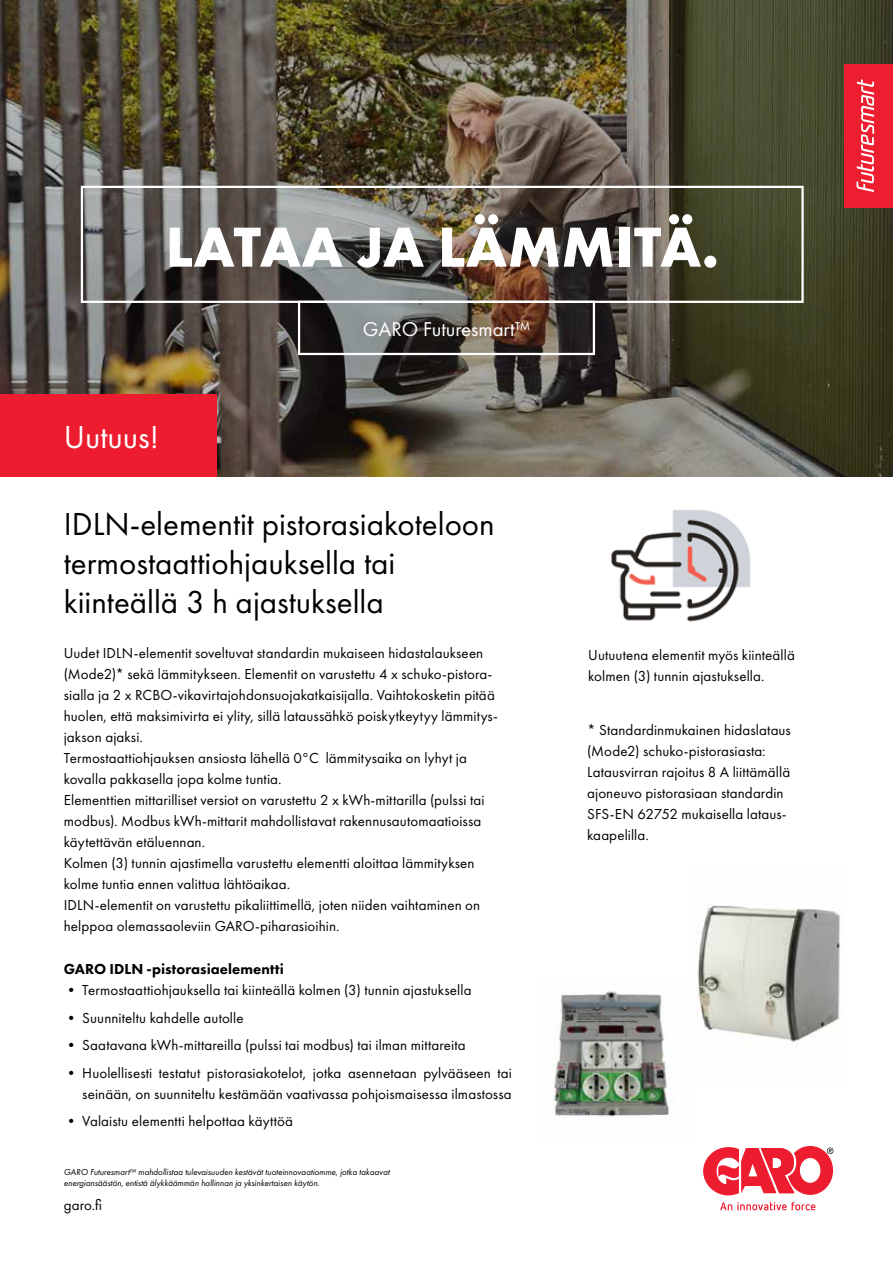
<style>
.page{position:relative;width:893px;height:1263px;background:#fff}
.page>*{position:absolute;margin:0;border:0;box-sizing:border-box;transform-origin:0 0}
.t1{font:700 58.5px "Futura PT";letter-spacing:.005em;color:#fff}
.t2{font:33px/39px "Futura PT";color:#000}
.t3{font:33px "Futura PT";color:#fff}
.t4{font:20.7px "Futura PT";color:#fff}
.t5{font:15px/21px "Futura PT";letter-spacing:.005em;color:#000}
.t6{font:800 15px "Futura PT";letter-spacing:.005em;color:#000}
.t7{font:italic 9px/10.8px "Futura PT";color:#000}
</style>
<div class="page">
<img style="left:0;top:0;width:893px;height:477px">
<div style="left:81px;top:186px;width:723px;height:117px;border:2px solid #fff"></div>
<div style="left:298px;top:301px;width:297px;height:54px;border:2px solid #fff"></div>
<div style="left:0;top:394px;width:217px;height:83px;background:#ed1c2f"></div>
<img style="left:611px;top:510px;width:140px;height:112px">
<img style="left:553px;top:991px;width:120px;height:126px">
<img style="left:697px;top:905px;width:144px;height:139px">
<svg style="left:703px;top:1146px;width:130px;height:49px"></svg>
<svg style="left:720px;top:1202px;width:95px;height:8px"></svg>
<div style="left:844px;top:64px;width:49px;height:144px;background:#ed1e2f"></div>
<svg style="left:856px;top:79px;width:18px;height:113px"></svg>
<h1 class="t1" style="left:166px;top:209px;width:555px">LATAA JA LÄMMITÄ.</h1>
<h2 class="t3" style="left:64px;top:418px;width:97px">Uutuus!</h2>
<h3 class="t4" style="left:363px;top:317px;width:169px">GARO Futuresmart™</h3>
<h2 class="t2" style="left:64px;top:505px;width:432px">IDLN-elementit pistorasiakoteloon termostaattiohjauksella tai kiinteällä 3 h ajastuksella</h2>
<p class="t5" style="left:64px;top:642px;width:436px">Uudet IDLN-elementit soveltuvat standardin mukaiseen hidastalaukseen (Mode2)* sekä lämmitykseen. Elementit on varustettu 4 x schuko-pistora&shy;sialla ja 2 x RCBO-vikavirtajohdonsuojakatkaisijalla. Vaihtokosketin pitää huolen, että maksimivirta ei ylity, sillä lataussähkö poiskytkeytyy lämmitys&shy;jakson ajaksi.<br>Termostaattiohjauksen ansiosta lähellä 0°C lämmitysaika on lyhyt ja kovalla pakkasella jopa kolme tuntia.<br>Elementtien mittarilliset versiot on varustettu 2 x kWh-mittarilla (pulssi tai modbus). Modbus kWh-mittarit mahdollistavat rakennusautomaatioissa käytettävän etäluennan.<br>Kolmen (3) tunnin ajastimella varustettu elementti aloittaa lämmityksen kolme tuntia ennen valittua lähtöaikaa.<br>IDLN-elementit on varustettu pikaliittimellä, joten niiden vaihtaminen on helppoa olemassaoleviin GARO-piharasioihin.</p>
<p class="t6" style="left:64px;top:960px;width:222px">GARO IDLN -pistorasiaelementti</p>
<p class="t5" style="left:64px;top:980px;width:409px">• Termostaattiohjauksella tai kiinteällä kolmen (3) tunnin ajastuksella</p>
<p class="t5" style="left:64px;top:1007px;width:181px">• Suunniteltu kahdelle autolle</p>
<p class="t5" style="left:64px;top:1034px;width:403px">• Saatavana kWh-mittareilla (pulssi tai modbus) tai ilman mittareita</p>
<p class="t5" style="left:64px;top:1062px;width:450px;text-align:right">• Huolellisesti testatut pistorasiakotelot, jotka asennetaan pylvääseen tai seinään, on suunniteltu kestämään vaativassa pohjoismaisessa ilmastossa</p>
<p class="t5" style="left:64px;top:1110px;width:231px">• Valaistu elementti helpottaa käyttöä</p>
<p class="t7" style="left:64px;top:1166px;width:327px">GARO Futuresmart™ mahdollistaa tulevaisuuden kestävät tuoteinnovaatiomme, jotka takaavat energiansäästön, entistä älykkäämmän hallinnan ja yksinkertaisen käytön.</p>
<p class="t5" style="left:64px;top:1194px;width:40px">garo.fi</p>
<p class="t5" style="left:588px;top:644px;width:208px">Uutuutena elementit myös kiinteällä kolmen (3) tunnin ajastuksella.</p>
<p class="t5" style="left:587px;top:719px;width:205px">* Standardinmukainen hidaslataus (Mode2) schuko-pistorasiasta:<br>Latausvirran rajoitus 8 A liittämällä ajoneuvo pistorasiaan standardin<br>SFS-EN 62752 mukaisella lataus&shy;kaapelilla.</p>
</div>
